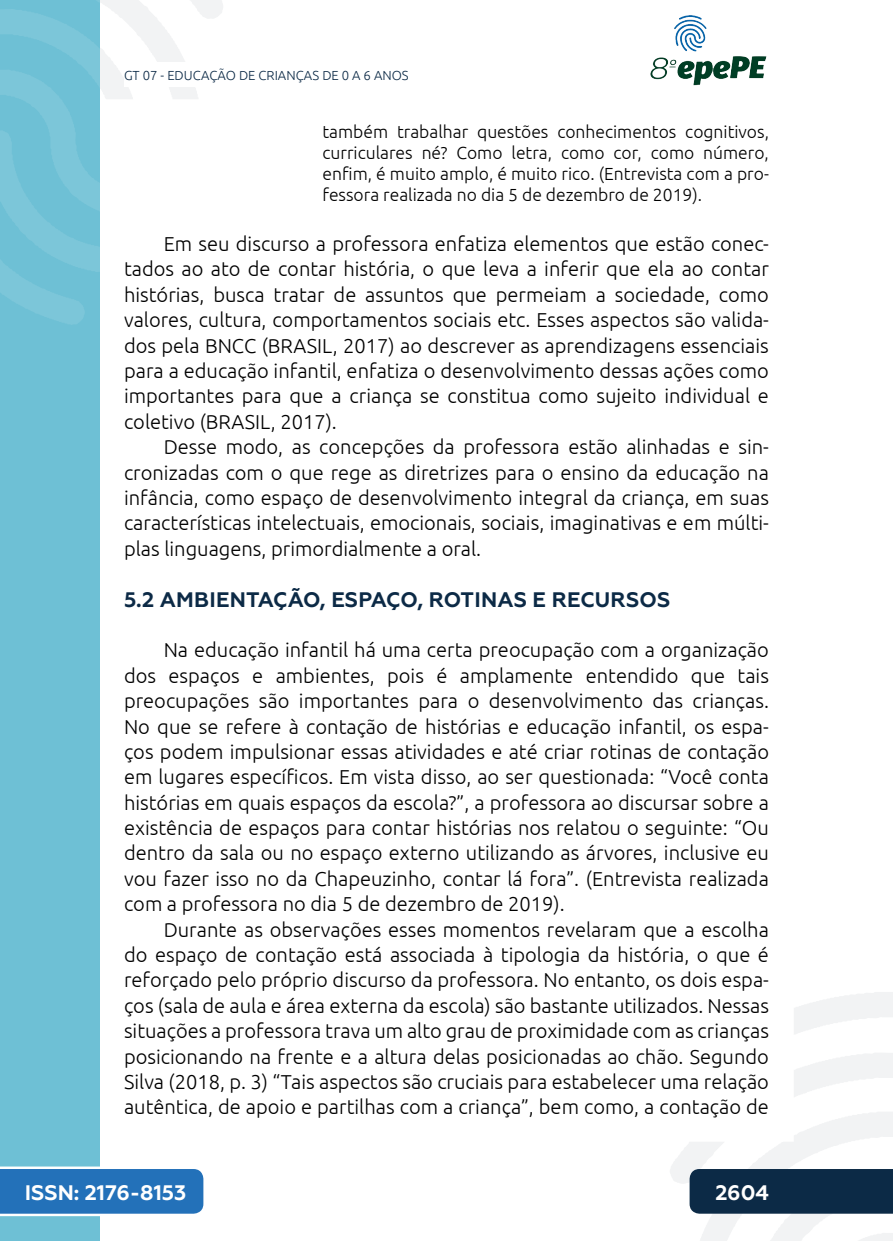
<style>
.page{position:relative;width:893px;height:1241px;background:#fff}
.page>*{position:absolute;margin:0;border:0;box-sizing:border-box;transform-origin:0 0}
._13_SUBTÍTULO_2{font:700 21px "Geometria";letter-spacing:.01em;color:#0c2a46}
.t1{font:700 21px "Geometria";color:#fff}
._5_CORPO{font:300 20.12px/25.4px "Ubuntu";color:#000;text-align:justify}
._8_CITACAO{font:300 17.5px/21px "Ubuntu";color:#000;text-align:justify}
.t2{font:300 13.12px "Ubuntu";color:#0c2a46}
</style>
<div class="page">
<svg style="left:670px;top:992px;width:223px;height:248px"></svg>
<svg style="left:99px;top:0;width:124px;height:324px"></svg>
<img style="left:650px;top:15px;width:117px;height:71px">
<div style="left:0;top:0;width:99px;height:1240px;background:#6ec0d5"></div>
<svg style="left:0;top:0;width:99px;height:325px"></svg>
<svg style="left:0;top:1166px;width:203px;height:49px;background:#367dbf"></svg>
<div style="left:690px;top:1168px;width:203px;height:45px;background:#0c2a46"></div>
<div style="left:124px;top:62px;width:516px;height:25px;background:#fff"></div>
<p class="t2" style="left:124px;top:67px;width:286px">GT 07 - EDUCAÇÃO DE CRIANÇAS DE 0 A 6 ANOS</p>
<p class="_8_CITACAO" style="left:322px;top:120px;width:448px">também trabalhar questões conhecimentos cognitivos, curriculares né? Como letra, como cor, como número, enfim, é muito amplo, é muito rico. (Entrevista com a pro&shy;fessora realizada no dia 5 de dezembro de 2019).</p>
<p class="_5_CORPO" style="left:124px;top:231px;width:646px;text-indent:40px">Em seu discurso a professora enfatiza elementos que estão conec&shy;tados ao ato de contar história, o que leva a inferir que ela ao contar histórias, busca tratar de assuntos que permeiam a sociedade, como valores, cultura, comportamentos sociais etc. Esses aspectos são valida&shy;dos pela BNCC (BRASIL, 2017) ao descrever as aprendizagens essenciais para a educação infantil, enfatiza o desenvolvimento dessas ações como importantes para que a criança se constitua como sujeito individual e coletivo (BRASIL, 2017).</p>
<p class="_5_CORPO" style="left:124px;top:434px;width:646px;text-indent:40px">Desse modo, as concepções da professora estão alinhadas e sin&shy;cronizadas com o que rege as diretrizes para o ensino da educação na infância, como espaço de desenvolvimento integral da criança, em suas características intelectuais, emocionais, sociais, imaginativas e em múlti&shy;plas linguagens, primordialmente a oral.</p>
<p class="_13_SUBTÍTULO_2" style="left:124px;top:586px;width:548px">5.2 AMBIENTAÇÃO, ESPAÇO, ROTINAS E RECURSOS</p>
<p class="_5_CORPO" style="left:124px;top:637px;width:646px;text-indent:40px">Na educação infantil há uma certa preocupação com a organização dos espaços e ambientes, pois é amplamente entendido que tais preocupações são importantes para o desenvolvimento das crianças.<br>No que se refere à contação de histórias e educação infantil, os espa&shy;ços podem impulsionar essas atividades e até criar rotinas de contação em lugares específicos. Em vista disso, ao ser questionada: “Você conta histórias em quais espaços da escola?”, a professora ao discursar sobre a existência de espaços para contar histórias nos relatou o seguinte: “Ou dentro da sala ou no espaço externo utilizando as árvores, inclusive eu vou fazer isso no da Chapeuzinho, contar lá fora”. (Entrevista realizada com a professora no dia 5 de dezembro de 2019).</p>
<p class="_5_CORPO" style="left:124px;top:916px;width:646px;text-indent:40px">Durante as observações esses momentos revelaram que a escolha do espaço de contação está associada à tipologia da história, o que é reforçado pelo próprio discurso da professora. No entanto, os dois espa&shy;ços (sala de aula e área externa da escola) são bastante utilizados. Nessas situações a professora trava um alto grau de proximidade com as crianças posicionando na frente e a altura delas posicionadas ao chão. Segundo Silva (2018, p. 3) “Tais aspectos são cruciais para estabelecer uma relação autêntica, de apoio e partilhas com a criança”, bem como, a contação de</p>
<p class="t1" style="left:25px;top:1179px;width:163px">ISSN: 2176-8153</p>
<p class="t1" style="left:715px;top:1179px;width:55px">2604</p>
</div>
